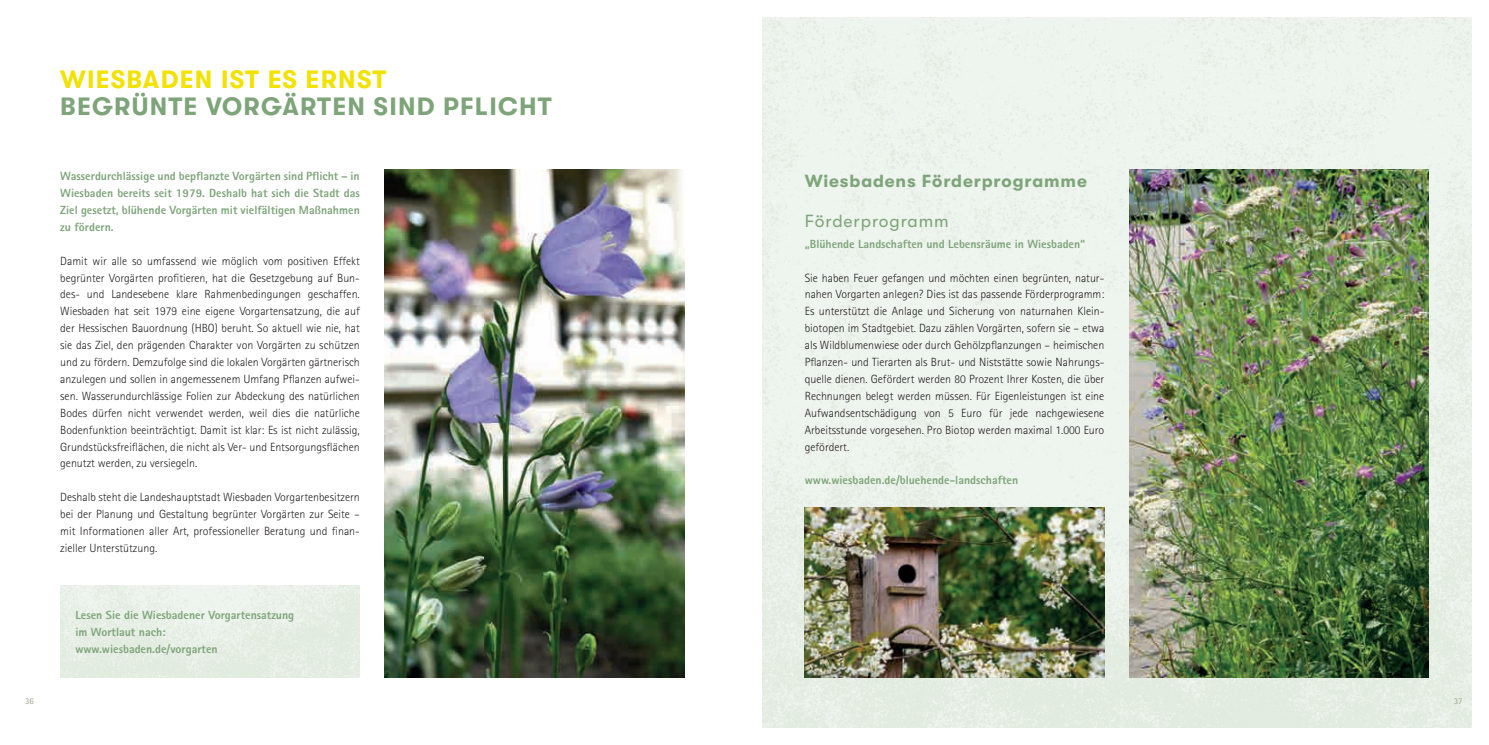
<style>
.page{position:relative;width:1489px;height:745px;background:#fff}
.page>*{position:absolute;margin:0;border:0;box-sizing:border-box;transform-origin:0 0}
.t1{font:700 25px "GT Walsheim";letter-spacing:.05em;color:#7ea47a}
.t2{font:700 25px "GT Walsheim";letter-spacing:.05em;color:#f1e201}
.t3{font:700 17.5px "GT Walsheim";letter-spacing:.05em;color:#7ea47a}
.t4{font:17.5px "GT Walsheim";letter-spacing:.05em;color:#7ea47a}
.t5{font:300 11.88px/16.9px "AT Rotis Sans Serif";color:#231f20;text-align:justify}
.t6{font:800 11.88px/16.9px "AT Rotis Sans Serif";color:#7ea47a;text-align:justify}
.t7{font:8.75px "AT Rotis Sans Serif";color:#9e9f87}
</style>
<div class="page">
<img style="left:60px;top:585px;width:300px;height:92px">
<img style="left:762px;top:18px;width:708px;height:708px">
<img style="left:384px;top:169px;width:300px;height:508px">
<img style="left:1129px;top:169px;width:299px;height:508px">
<img style="left:804px;top:507px;width:300px;height:170px">
<h1 class="t2" style="left:60px;top:66px;width:328px">WIESBADEN IST ES ERNST</h1>
<h1 class="t1" style="left:60px;top:92px;width:493px">BEGRÜNTE VORGÄRTEN SIND PFLICHT</h1>
<p class="t6" style="left:60px;top:167px;width:301px">Wasserdurchlässige und bepflanzte Vorgärten sind Pflicht – in Wiesbaden bereits seit 1979. Deshalb hat sich die Stadt das Ziel gesetzt, blühende Vorgärten mit vielfältigen Maßnahmen zu fördern.</p>
<p class="t5" style="left:60px;top:252px;width:301px">Damit wir alle so umfassend wie möglich vom positiven Effekt begrünter Vorgärten profitieren, hat die Gesetzgebung auf Bun&shy;des- und Landesebene klare Rahmenbedingungen geschaffen.<br>Wiesbaden hat seit 1979 eine eigene Vorgartensatzung, die auf der Hessischen Bauordnung (HBO) beruht. So aktuell wie nie, hat sie das Ziel, den prägenden Charakter von Vorgärten zu schützen und zu fördern. Demzufolge sind die lokalen Vorgärten gärtnerisch anzulegen und sollen in angemessenem Umfang Pflanzen aufwei&shy;sen. Wasserundurchlässige Folien zur Abdeckung des natürlichen Bodes dürfen nicht verwendet werden, weil dies die natürliche Bodenfunktion beeinträchtigt. Damit ist klar: Es ist nicht zulässig, Grundstücksfreiflächen, die nicht als Ver- und Entsorgungsflächen genutzt werden, zu versiegeln.</p>
<p class="t5" style="left:60px;top:488px;width:301px">Deshalb steht die Landeshauptstadt Wiesbaden Vorgartenbesitzern bei der Planung und Gestaltung begrünter Vorgärten zur Seite – mit Informationen aller Art, professioneller Beratung und finan&shy;zieller Unterstützung.</p>
<p class="t6" style="left:75px;top:606px;width:220px;text-align:left">Lesen Sie die Wiesbadener Vorgartensatzung im Wortlaut nach: www.wiesbaden.de/vorgarten</p>
<h2 class="t3" style="left:804px;top:171px;width:283px">Wiesbadens Förderprogramme</h2>
<h2 class="t4" style="left:804px;top:211px;width:145px">Förderprogramm</h2>
<p class="t6" style="left:804px;top:235px;width:282px">„Blühende Landschaften und Lebensräume in Wiesbaden“</p>
<p class="t5" style="left:804px;top:269px;width:301px">Sie haben Feuer gefangen und möchten einen begrünten, natur&shy;nahen Vorgarten anlegen? Dies ist das passende Förderprogramm:<br>Es unterstützt die Anlage und Sicherung von naturnahen Klein&shy;biotopen im Stadtgebiet. Dazu zählen Vorgärten, sofern sie – etwa als Wildblumenwiese oder durch Gehölzpflanzungen – heimischen Pflanzen- und Tierarten als Brut- und Niststätte sowie Nahrungs&shy;quelle dienen. Gefördert werden 80 Prozent Ihrer Kosten, die über Rechnungen belegt werden müssen. Für Eigenleistungen ist eine Aufwandsentschädigung von 5 Euro für jede nachgewiesene Arbeitsstunde vorgesehen. Pro Biotop werden maximal 1.000 Euro gefördert.</p>
<p class="t6" style="left:804px;top:471px;width:215px">www.wiesbaden.de/bluehende-landschaften</p>
<p class="t7" style="left:25px;top:695px;width:10px">36</p>
<p class="t7" style="left:1453px;top:695px;width:10px">37</p>
</div>
